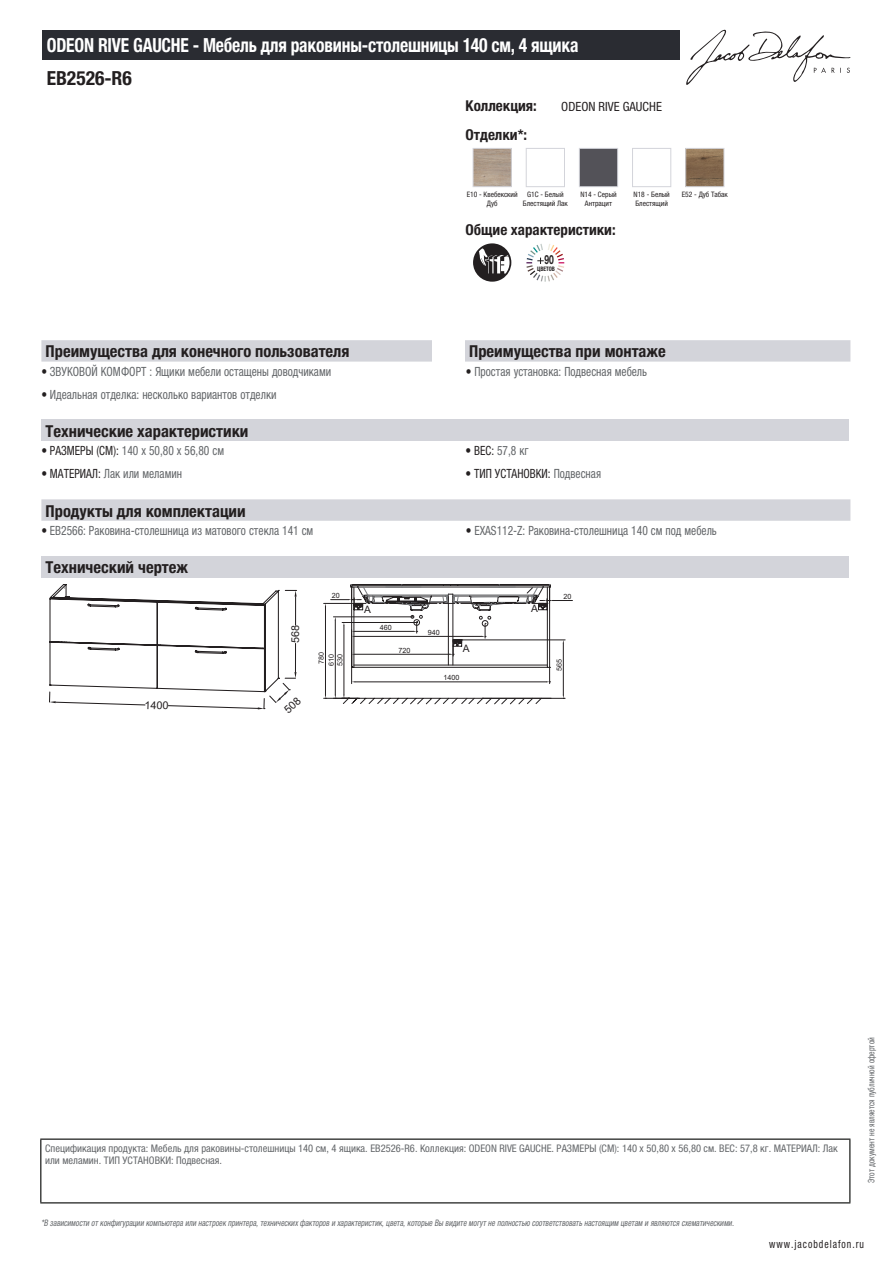
<style>
.page{position:relative;width:893px;height:1263px;background:#fff}
.page>*{position:absolute;margin:0;border:0;box-sizing:border-box;transform-origin:0 0}
.t1{font:700 condensed 19.5px "Helvetica Neue LTCYR";letter-spacing:-.01em;color:#fff;scale:.9 1}
.t2{font:700 condensed 19.5px "Helvetica Neue LTCYR";color:#231f20}
.t3{font:700 condensed 16.5px "Helvetica Neue LTCYR";color:#231f20}
.t4{font:700 condensed 15px "Helvetica Neue LTCYR";color:#231f20}
.t5{font:condensed 12.75px "Helvetica Neue LTCYR";color:#626568;scale:.9 1}
.t6{font:condensed 12.75px "Helvetica Neue LTCYR";color:#231f20;scale:.9 1}
.t7{font:condensed 12.75px "Helvetica Neue LTCYR";color:#231f20}
.t8{font:700 12.6px "Helvetica Neue LT Std";color:#231f20;scale:.68 1}
.t9{font:condensed 11.25px "Helvetica Neue LTCYR";letter-spacing:.1em;color:#231f20;scale:.87 1}
.t10{font:10.8px "Arial";color:#231f20}
.t11{font:condensed 10.5px/12px "Helvetica Neue LTCYR";color:#626568}
.t12{font:10.2px "Arial";color:#231f20}
.t13{font:italic condensed 9px "Helvetica Neue LTCYR";color:#626568;scale:.87 1}
.t14{font:condensed 9px "Helvetica Neue LTCYR";color:#626568;scale:.87 1}
.t15{font:condensed 7.5px/9px "Helvetica Neue LTCYR";color:#231f20;text-align:center}
.t16{font:7.2px "Arial";color:#231f20}
.t17{font:700 condensed 6.15px "Helvetica Neue LTCYR";color:#231f20;scale:.89 1}
.s1{color:#231f20}
.s2{color:#626568}
</style>
<div class="page">
<svg style="left:686px;top:30px;width:164px;height:55px"></svg>
<img style="left:475px;top:150px;width:35px;height:35px">
<div style="left:473px;top:148px;width:39px;height:39px;border:1px solid #d3d4da"></div>
<div style="left:526px;top:148px;width:39px;height:39px;border:1px solid #d3d4da"></div>
<img style="left:581px;top:150px;width:35px;height:35px">
<div style="left:579px;top:148px;width:39px;height:39px;border:1px solid #d3d4da"></div>
<div style="left:632px;top:148px;width:39px;height:39px;border:1px solid #d3d4da"></div>
<img style="left:687px;top:150px;width:35px;height:35px">
<div style="left:685px;top:148px;width:39px;height:39px;border:1px solid #d3d4da"></div>
<svg style="left:473px;top:243px;width:38px;height:39px"></svg>
<svg style="left:526px;top:244px;width:38px;height:38px"></svg>
<div style="left:41px;top:340px;width:809px;height:22px;background:#d3d4da"></div>
<div style="left:432px;top:340px;width:33px;height:22px;background:#fff"></div>
<div style="left:41px;top:420px;width:808px;height:21px;background:#d3d4da"></div>
<svg style="left:41px;top:499px;width:809px;height:22px"></svg>
<div style="left:41px;top:556px;width:808px;height:22px;background:#d3d4da"></div>
<svg style="left:324px;top:584px;width:248px;height:120px"></svg>
<div style="left:43px;top:30px;width:637px;height:30px;background:#2a2c32"></div>
<hr style="left:40px;top:1138px;width:810px;height:2px;background:#040503">
<hr style="left:40px;top:1140px;width:1px;height:62px;background:#040503">
<hr style="left:849px;top:1140px;width:1px;height:62px;background:#040503">
<hr style="left:40px;top:1202px;width:810px;height:1px;background:#040503">
<svg style="left:49px;top:584px;width:248px;height:126px"></svg>
<h1 class="t1" style="left:47px;top:34px;width:592px">ODEON RIVE GAUCHE - Мебель для раковины-столешницы 140 см, 4 ящика</h1>
<h1 class="t2" style="left:47px;top:67px;width:87px">EB2526-R6</h1>
<p class="t4" style="left:466px;top:97px;width:73px">Коллекция:</p>
<p class="t7" style="left:561px;top:99px;width:102px">ODEON RIVE GAUCHE</p>
<p class="t4" style="left:466px;top:126px;width:63px">Отделки*:</p>
<p class="t15" style="left:467px;top:190px;width:52px">E10 - Квебекский<br>Дуб</p>
<p class="t15" style="left:523px;top:190px;width:47px">G1C - Белый<br>Блестящий Лак</p>
<p class="t15" style="left:580px;top:190px;width:38px">N14 - Серый<br>Антрацит</p>
<p class="t15" style="left:633px;top:190px;width:38px;text-align:left">N18 - Белый<br>Блестящий</p>
<p class="t15" style="left:682px;top:190px;width:48px">E52 - Дуб Табак</p>
<p class="t4" style="left:466px;top:221px;width:152px">Общие характеристики:</p>
<p class="t17" style="left:537px;top:265px;width:21px">ЦВЕТОВ</p>
<p class="t8" style="left:545px;top:252px;width:15px">90</p>
<p class="t3" style="left:46px;top:342px;width:305px">Преимущества для конечного пользователя</p>
<p class="t3" style="left:469px;top:342px;width:198px">Преимущества при монтаже</p>
<p class="t5" style="left:41px;top:364px;width:324px"><span class="s1">•</span> ЗВУКОВОЙ КОМФОРТ : Ящики мебели остащены доводчиками</p>
<p class="t5" style="left:466px;top:364px;width:203px"><span class="s1">•</span> Простая установка: Подвесная мебель</p>
<p class="t5" style="left:41px;top:387px;width:263px"><span class="s1">•</span> Идеальная отделка: несколько вариантов отделки</p>
<p class="t3" style="left:46px;top:422px;width:204px">Технические характеристики</p>
<p class="t5" style="left:41px;top:444px;width:204px"><span class="s1">• РАЗМЕРЫ (СМ):</span> 140 x 50,80 x 56,80 см</p>
<p class="t5" style="left:466px;top:444px;width:72px"><span class="s1">• ВЕС:</span> 57,8 кг</p>
<p class="t5" style="left:41px;top:466px;width:158px"><span class="s1">• МАТЕРИАЛ:</span> Лак или меламин</p>
<p class="t6" style="left:466px;top:466px;width:152px">• ТИП УСТАНОВКИ: <span class="s2">Подвесная</span></p>
<p class="t3" style="left:46px;top:501px;width:202px">Продукты для комплектации</p>
<p class="t5" style="left:41px;top:523px;width:304px"><span class="s1">•</span> EB2566: Раковина-столешница из матового стекла 141 см</p>
<p class="t5" style="left:466px;top:523px;width:280px"><span class="s1">•</span> EXAS112-Z: Раковина-столешница 140 см под мебель</p>
<p class="t3" style="left:46px;top:558px;width:144px">Технический чертеж</p>
<p class="t10" style="left:145px;top:697px;width:26px;rotate:2deg">1400</p>
<p class="t10" style="left:288px;top:643px;width:20px;rotate:-90deg">568</p>
<p class="t16" style="left:332px;top:591px;width:10px">20</p>
<p class="t16" style="left:563px;top:591px;width:10px">20</p>
<p class="t16" style="left:316px;top:664px;width:14px;rotate:-90deg">780</p>
<p class="t16" style="left:335px;top:666px;width:14px;rotate:-90deg">530</p>
<p class="t16" style="left:326px;top:666px;width:14px;rotate:-90deg">610</p>
<p class="t12" style="left:364px;top:603px;width:8px">A</p>
<p class="t12" style="left:531px;top:602px;width:8px">A</p>
<p class="t16" style="left:428px;top:627px;width:14px">940</p>
<p class="t16" style="left:380px;top:622px;width:14px">460</p>
<p class="t16" style="left:398px;top:645px;width:14px">720</p>
<p class="t12" style="left:463px;top:642px;width:8px">A</p>
<p class="t16" style="left:443px;top:673px;width:18px">1400</p>
<p class="t16" style="left:554px;top:671px;width:14px;rotate:-90deg">565</p>
<p class="t11" style="left:45px;top:1142px;width:794px">Спецификация продукта: Мебель для раковины-столешницы 140 см, 4 ящика. EB2526-R6. Коллекция: ODEON RIVE GAUCHE. РАЗМЕРЫ (СМ): 140 x 50,80 x 56,80 см. ВЕС: 57,8 кг. МАТЕРИАЛ: Лак или меламин. ТИП УСТАНОВКИ: Подвесная.</p>
<p class="t13" style="left:41px;top:1218px;width:800px">*В зависимости отконфигурации компьютера или настроек принтера,техническихфакторов и характеристик,цвета,которые Вы видите могутне полностью соответствоватьнастоящим цветам и являются схематическими.</p>
<p class="t14" style="left:866px;top:1183px;width:169px;rotate:-90deg">Этот документ не является публичной офертой</p>
<p class="t9" style="left:769px;top:1237px;width:110px">www.jacobdelafon.ru</p>
</div>
